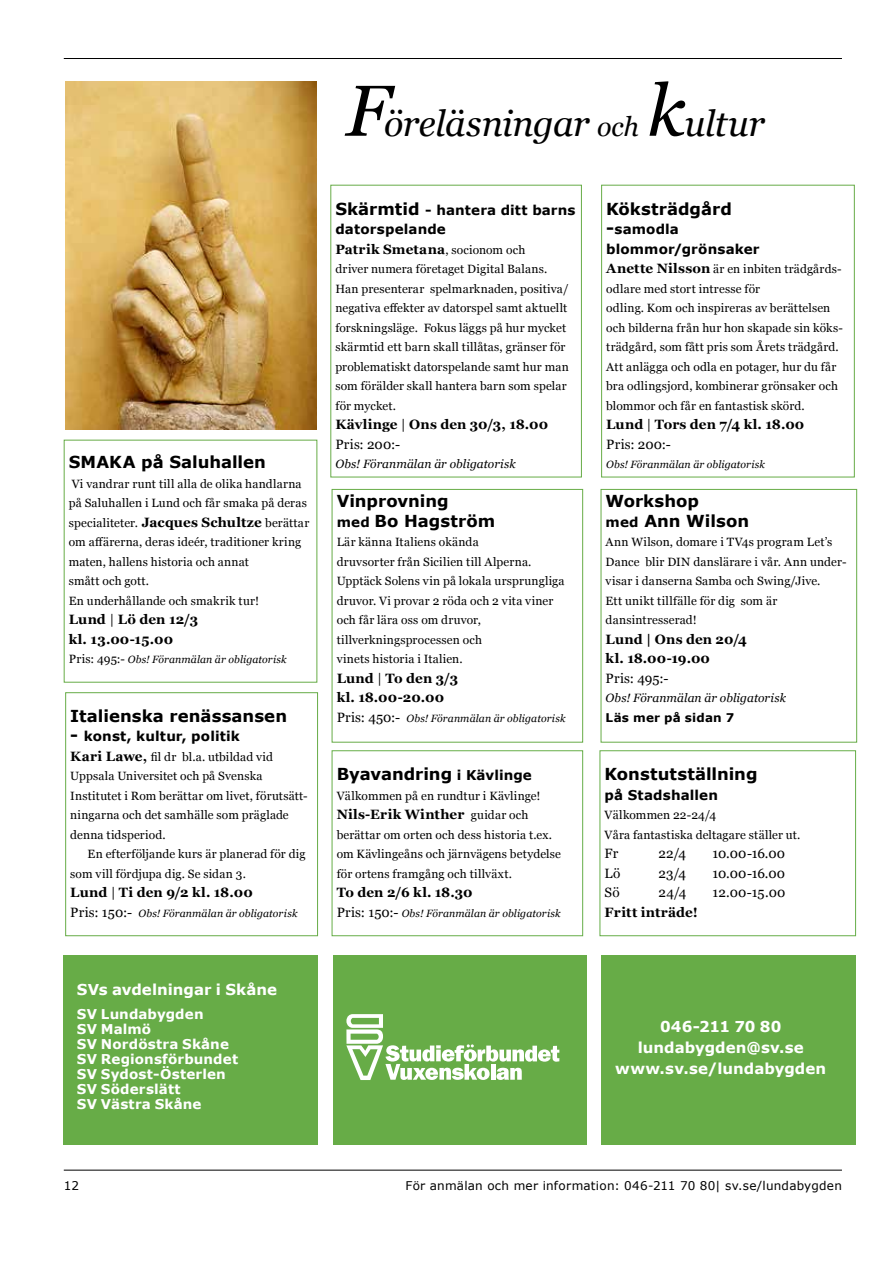
<style>
.page{position:relative;width:893px;height:1263px;background:#fff}
.page>*{position:absolute;margin:0;border:0;box-sizing:border-box;transform-origin:0 0}
.t1{font:italic 36px "Georgia";letter-spacing:-.015em;color:#000}
.t2{font:700 16.5px/19.5px "Verdana";color:#000}
.t3{font:700 15px/21px "Verdana";color:#fff;text-align:center}
.t4{font:700 13.5px/19.5px "Georgia";letter-spacing:.005em;color:#000}
.t5{font:700 13.5px/19.5px "Verdana";letter-spacing:.01em;color:#000}
.t6{font:700 13.5px/15px "Verdana";letter-spacing:.01em;color:#fff}
.t7{font:13.5px "Georgia";letter-spacing:.01em;color:#000}
.t8{font:12px/19.5px "Georgia";letter-spacing:.015em;color:#000}
.t9{font:12px "Verdana";letter-spacing:.02em;color:#000}
.t10{font:italic 12px "Georgia";letter-spacing:.005em;color:#000}
.t11{font:700 12px "Verdana";letter-spacing:.015em;color:#000}
.t12{font:italic 10.5px "Georgia";letter-spacing:.01em;color:#000}
.s1{font-size:72px}
.s2{font-size:27px}
.s3{font-size:16.8px}
.s4{font-weight:700;font-size:13.5px}
.s5{font-weight:400}
.s6{font-size:16.5px}
.s7{font-weight:400;font-size:12px}
.s8{font-size:13.5px}
.s9{font-style:normal;font-size:13.5px}
.s10{font-style:normal;font-size:12px}
</style>
<div class="page">
<hr style="left:64px;top:1170px;width:778px;height:1px;background:#000">
<hr style="left:64px;top:58px;width:778px;height:1px;background:#000">
<div style="left:601px;top:956px;width:255px;height:189px;background:#67ac47"></div>
<div style="left:333px;top:956px;width:254px;height:189px;background:#67ac47"></div>
<div style="left:64px;top:956px;width:254px;height:189px;background:#67ac47"></div>
<div style="left:601px;top:185px;width:254px;height:292px;border:1px solid #67ac47"></div>
<div style="left:332px;top:750px;width:251px;height:186px;border:1px solid #66ae48"></div>
<img style="left:65px;top:81px;width:252px;height:348px">
<svg style="left:346px;top:1014px;width:213px;height:66px"></svg>
<div style="left:600px;top:750px;width:256px;height:186px;border:1px solid #66ae48"></div>
<div style="left:330px;top:185px;width:252px;height:292px;border:1px solid #67ac47"></div>
<div style="left:332px;top:489px;width:251px;height:253px;border:1px solid #67ac47"></div>
<div style="left:601px;top:489px;width:256px;height:253px;border:1px solid #67ac47"></div>
<div style="left:65px;top:692px;width:253px;height:244px;border:1px solid #67ac47"></div>
<h1 class="t1" style="left:346px;top:101px;width:421px"><span class="s1">F</span>öreläsningar <span class="s2">och</span> <span class="s1">k</span>ultur</h1>
<h2 class="t2" style="left:606px;top:198px;width:127px">Köksträdgård</h2>
<p class="t5" style="left:606px;top:219px;width:155px"><span class="s3">-</span>samodla blommor/grönsaker</p>
<p class="t8" style="left:606px;top:259px;width:238px"><span class="s4">Anette Nilsson</span> är en inbiten trädgårds&shy;odlare med stort intresse för<br>odling. Kom och inspireras av berättelsen och bilderna från hur hon skapade sin köks&shy;trädgård, som fått pris som Årets trädgård.<br>Att anlägga och odla en potager, hur du får bra odlingsjord, kombinerar grönsaker och blommor och får en fantastisk skörd.</p>
<p class="t4" style="left:606px;top:415px;width:200px">Lund <span class="s5">|</span> Tors den 7/4 kl. 18.00<br><span class="s5">Pris: 200:-</span></p>
<p class="t12" style="left:606px;top:458px;width:160px">Obs! Föranmälan är obligatorisk</p>
<p class="t5" style="left:335px;top:200px;width:242px"><span class="s6">Skärmtid</span> - hantera ditt barns datorspelande</p>
<p class="t4" style="left:335px;top:239px;width:191px">Patrik Smetana<span class="s7">, socionom och</span></p>
<p class="t8" style="left:335px;top:259px;width:235px">driver numera företaget Digital Balans.<br>Han presenterar spelmarknaden, positiva/ negativa effekter av datorspel samt aktuellt forskningsläge. Fokus läggs på hur mycket skärmtid ett barn skall tillåtas, gränser för problematiskt datorspelande samt hur man som förälder skall hantera barn som spelar för mycket.</p>
<p class="t4" style="left:335px;top:415px;width:214px">Kävlinge <span class="s5">|</span> Ons den 30/3, 18.00<br><span class="s5">Pris: 200:-</span></p>
<p class="t10" style="left:335px;top:456px;width:182px">Obs! Föranmälan är obligatorisk</p>
<h2 class="t2" style="left:337px;top:491px;width:160px">Vinprovning<br><span class="s8">med</span> Bo Hagström</h2>
<p class="t8" style="left:337px;top:532px;width:229px">Lär känna Italiens okända<br>druvsorter från Sicilien till Alperna.<br>Upptäck Solens vin på lokala ursprungliga druvor. Vi provar 2 röda och 2 vita viner och får lära oss om druvor, tillverkningsprocessen och<br>vinets historia i Italien.</p>
<p class="t4" style="left:337px;top:668px;width:123px">Lund <span class="s5">|</span> To den 3/3 kl. 18.00-20.00</p>
<p class="t12" style="left:337px;top:711px;width:230px"><span class="s9">Pris: 450:-</span> Obs! Föranmälan är obligatorisk</p>
<h2 class="t2" style="left:69px;top:452px;width:199px">SMAKA på Saluhallen</h2>
<p class="t8" style="left:69px;top:474px;width:242px">Vi vandrar runt till alla de olika handlarna på Saluhallen i Lund och får smaka på deras specialiteter. <span class="s4">Jacques Schultze</span> berättar om affärerna, deras ideér, traditioner kring maten, hallens historia och annat<br>smått och gott.<br>En underhållande och smakrik tur!</p>
<p class="t4" style="left:69px;top:610px;width:131px">Lund <span class="s5">|</span> Lö den 12/3 kl. 13.00-15.00</p>
<p class="t12" style="left:69px;top:653px;width:219px"><span class="s10">Pris: 495:-</span> Obs! Föranmälan är obligatorisk</p>
<h2 class="t2" style="left:606px;top:491px;width:145px">Workshop<br><span class="s8">med</span> Ann Wilson</h2>
<p class="t8" style="left:606px;top:532px;width:242px">Ann Wilson, domare i TV4s program Let’s Dance blir DIN danslärare i vår. Ann under&shy;visar i danserna Samba och Swing/Jive.<br>Ett unikt tillfälle för dig som är dansintresserad!</p>
<p class="t4" style="left:606px;top:629px;width:143px">Lund | Ons den 20/4 kl. 18.00-19.00</p>
<p class="t7" style="left:606px;top:670px;width:64px">Pris: 495:-</p>
<p class="t10" style="left:606px;top:690px;width:182px">Obs! Föranmälan är obligatorisk</p>
<h2 class="t2" style="left:70px;top:705px;width:218px">Italienska renässansen</h2>
<p class="t11" style="left:606px;top:709px;width:130px">Läs mer på sidan 7</p>
<p class="t5" style="left:70px;top:726px;width:171px"><span class="s6">-</span> konst, kultur, politik</p>
<p class="t8" style="left:70px;top:747px;width:239px"><span class="s4">Kari Lawe,</span> fil dr bl.a. utbildad vid Uppsala Universitet och på Svenska Institutet i Rom berättar om livet, förutsätt&shy;ningarna och det samhälle som präglade denna tidsperiod.</p>
<p class="t8" style="left:70px;top:844px;width:237px;text-indent:17px">En efterföljande kurs är planerad för dig som vill fördjupa dig. Se sidan 3.</p>
<p class="t4" style="left:70px;top:883px;width:184px">Lund <span class="s5">|</span> Ti den 9/2 kl. 18.00</p>
<p class="t12" style="left:70px;top:906px;width:229px"><span class="s9">Pris: 150:-</span> Obs! Föranmälan är obligatorisk</p>
<h2 class="t2" style="left:337px;top:764px;width:197px">Byavandring <span class="s8">i Kävlinge</span></h2>
<p class="t8" style="left:337px;top:786px;width:205px">Välkommen på en rundtur i Kävlinge!</p>
<p class="t4" style="left:337px;top:805px;width:193px">Nils-Erik Winther <span class="s7">guidar och</span></p>
<p class="t8" style="left:337px;top:825px;width:226px">berättar om orten och dess historia t.ex. om Kävlingeåns och järnvägens betydelse för ortens framgång och tillväxt.</p>
<p class="t4" style="left:337px;top:883px;width:137px">To den 2/6 kl. 18.30</p>
<p class="t12" style="left:337px;top:906px;width:225px"><span class="s9">Pris: 150:-</span> Obs! Föranmälan är obligatorisk</p>
<h2 class="t2" style="left:605px;top:764px;width:154px">Konstutställning</h2>
<p class="t5" style="left:605px;top:785px;width:115px">på Stadshallen</p>
<p class="t8" style="left:605px;top:805px;width:197px">Välkommen 22-24/4<br>Våra fantastiska deltagare ställer ut.</p>
<p class="t7" style="left:605px;top:845px;width:15px">Fr</p>
<p class="t7" style="left:659px;top:845px;width:29px">22/4</p>
<p class="t7" style="left:713px;top:845px;width:74px">10.00-16.00</p>
<p class="t7" style="left:605px;top:865px;width:17px">Lö</p>
<p class="t7" style="left:659px;top:865px;width:29px">23/4</p>
<p class="t7" style="left:713px;top:865px;width:74px">10.00-16.00</p>
<p class="t7" style="left:605px;top:884px;width:17px">Sö</p>
<p class="t7" style="left:659px;top:884px;width:29px">24/4</p>
<p class="t7" style="left:713px;top:884px;width:74px">12.00-15.00</p>
<p class="t4" style="left:605px;top:902px;width:95px">Fritt inträde!</p>
<p class="t3" style="left:77px;top:979px;width:202px">SVs avdelningar i Skåne</p>
<p class="t6" style="left:77px;top:1006px;width:163px">SV Lundabygden<br>SV Malmö<br>SV Nordöstra Skåne<br>SV Regionsförbundet<br>SV Sydost-Österlen<br>SV Söderslätt<br>SV Västra Skåne</p>
<p class="t3" style="left:615px;top:1015px;width:213px">046-211 70 80 lundabygden@sv.se www.sv.se/lundabygden</p>
<p class="t9" style="left:64px;top:1177px;width:17px">12</p>
<p class="t9" style="left:406px;top:1177px;width:438px">För anmälan och mer information: 046-211 70 80| sv.se/lundabygden</p>
</div>
